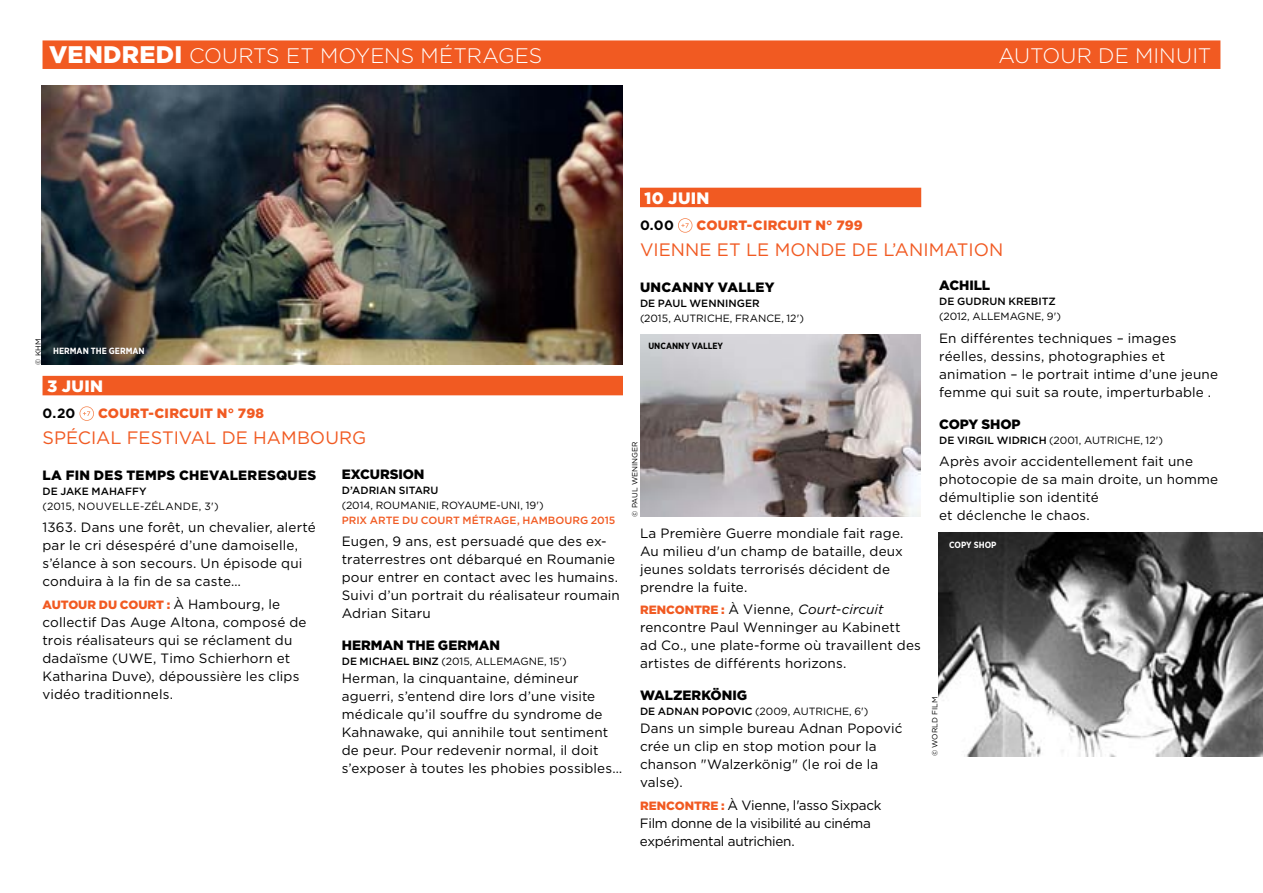
<style>
.page{position:relative;width:1263px;height:893px;background:#fff}
.page>*{position:absolute;margin:0;border:0;box-sizing:border-box;transform-origin:0 0}
.t1{font:900 24px "Gotham";color:#fff}
.t2{font:300 21px "Gotham";letter-spacing:.005em;color:#fff}
.t3{font:18px "Gotham";color:#f15a22}
.t4{font:900 16.5px "Gotham";letter-spacing:.02em;color:#fff}
.t5{font:13.5px/18px "Gotham";letter-spacing:.015em;color:#000}
.t6{font:13.5px/18px "Gotham";letter-spacing:-.015em;color:#000}
.t7{font:900 13.5px "Gotham";letter-spacing:.005em;color:#000}
.t8{font:900 13.5px "Gotham";letter-spacing:.015em;color:#f15a22}
.t9{font:900 13.5px "Gotham";letter-spacing:.025em;color:#000}
.t10{font:700 13.5px "Gotham";color:#000}
.t11{font:900 12px "Gotham";letter-spacing:-.005em;color:#f15a22}
.t12{font:10.5px "Gotham";letter-spacing:.005em;color:#000}
.t13{font:500 10.5px "Gotham";letter-spacing:.005em;color:#000}
.t14{font:500 10.5px "Gotham";color:#f15a22}
.t15{font:10.5px "Gotham";letter-spacing:.025em;color:#000}
.t16{font:700 9px "Gotham Narrow";color:#fff}
.t17{font:700 9px "Gotham Narrow";color:#000}
.t18{font:7.5px "Gotham";color:#000}
.s1{font-weight:300;font-size:21px}
.s2{font-weight:400;font-size:13.5px;color:#000}
.s3{font-weight:500}
.s4{font-weight:900;font-size:12px;color:#f15a22}
.s5{font-style:italic}
</style>
<div class="page">
<div style="left:43px;top:40px;width:1177px;height:29px;background:#f15a22"></div>
<div style="left:43px;top:376px;width:580px;height:19px;background:#f15a22"></div>
<svg style="left:80px;top:406px;width:14px;height:15px"></svg>
<div style="left:640px;top:188px;width:281px;height:19px;background:#f15a22"></div>
<svg style="left:678px;top:218px;width:14px;height:15px"></svg>
<img style="left:41px;top:85px;width:582px;height:280px">
<img style="left:640px;top:335px;width:281px;height:182px">
<img style="left:939px;top:533px;width:324px;height:223px">
<h1 class="t1" style="left:49px;top:38px;width:19px">VEN</h1>
<h1 class="t1" style="left:103px;top:38px;width:118px">DREDI <span class="s1">COUR</span></h1>
<h2 class="t2" style="left:253px;top:43px;width:132px">TS ET MOYENS</h2>
<h2 class="t2" style="left:421px;top:43px;width:123px">M ÉTRAGES</h2>
<h2 class="t2" style="left:998px;top:43px;width:61px">AU TOUR</h2>
<h2 class="t2" style="left:1098px;top:43px;width:115px">DE MINUIT</h2>
<p class="t18" style="left:33px;top:365px;width:26px;rotate:-90deg">© khm</p>
<p class="t16" style="left:53px;top:345px;width:93px">HERMAN THE GERMAN</p>
<p class="t4" style="left:47px;top:375px;width:56px">3 JUIN</p>
<p class="t10" style="left:43px;top:404px;width:34px">0.20</p>
<p class="t8" style="left:98px;top:404px;width:168px">COURT-CIRCUIT N° 798</p>
<h3 class="t3" style="left:43px;top:426px;width:325px">Spécial Festival d e Ham bourg</h3>
<p class="t9" style="left:43px;top:466px;width:275px">LA FIN DES TEMPS CHEVALERESQUES</p>
<p class="t13" style="left:43px;top:485px;width:106px">DE JAKE MAHAFFY</p>
<p class="t15" style="left:43px;top:500px;width:178px">(2015, N ouvelle-Zéland e, 3')</p>
<p class="t5" style="left:43px;top:518px;width:275px">1363. Dans une forêt, un chevalier, alerté par le cri désespéré d’une damoiselle, s’élance à son secours. U n épisode qui conduira à la fin de sa caste…</p>
<p class="t11" style="left:43px;top:596px;width:239px">AUTOUR DU COURT : <span class="s2">À H ambourg, le</span></p>
<p class="t5" style="left:43px;top:613px;width:265px">collectif Das Auge Altona, composé de trois réalisateurs qui se réclament du dadaïsme (UWE</p>
<p class="t7" style="left:342px;top:464px;width:84px">EXCURSION</p>
<p class="t13" style="left:342px;top:483px;width:98px">D’ADRIAN SITARU</p>
<p class="t12" style="left:342px;top:498px;width:166px">(2014, Roumanie, Royaum e-UNI</p>
<p class="t12" style="left:520px;top:498px;width:25px">, 19')</p>
<p class="t14" style="left:342px;top:513px;width:37px">PRIX ARTE</p>
<p class="t14" style="left:402px;top:513px;width:215px">DU COURT M ÉTRAGE, HAMBOURG 2015</p>
<p class="t5" style="left:342px;top:532px;width:280px">Eugen, 9 ans, est persuadé que des ex&shy;traterrestres ont débarqué en Roumanie pour entrer en contact avec les humains.<br>Suivi d’un portrait du réalisateur roumain Adrian Sitaru</p>
<p class="t7" style="left:342px;top:636px;width:160px">HERMAN THE GERMAN</p>
<p class="t12" style="left:342px;top:654px;width:226px"><span class="s3">DE MICHAEL BINZ</span> (2015, Allemagne, 15')</p>
<p class="t5" style="left:342px;top:669px;width:282px">Herman, la cinquantaine, démineur aguerri, s’entend dire lors d’une visite médicale qu’il souffre du syndrome de Kahnawake, qui annihile tout sentiment de peur. Pour redevenir normal, il doit s’exposer à toutes les phobies possibles…</p>
<p class="t5" style="left:43px;top:649px;width:258px;text-indent:111px">, Timo Schierhorn et<br>Katharina Duve), dépoussière les clips vidéo traditionnels.</p>
<p class="t4" style="left:644px;top:187px;width:64px">10 JUIN</p>
<p class="t10" style="left:640px;top:216px;width:35px">0.00</p>
<p class="t8" style="left:696px;top:216px;width:168px">COURT-CIRCUIT N° 799</p>
<h3 class="t3" style="left:640px;top:238px;width:365px">Vienne et le monde de l’animation</h3>
<p class="t7" style="left:640px;top:278px;width:136px">UNCANNY VALLEY</p>
<p class="t13" style="left:640px;top:296px;width:121px">DE PAUL WENNINGER</p>
<p class="t12" style="left:640px;top:312px;width:166px">(2015, Autriche, France, 12')</p>
<p class="t7" style="left:939px;top:276px;width:53px">ACHILL</p>
<p class="t13" style="left:939px;top:295px;width:118px">DE GUDRUN KREBITZ</p>
<p class="t12" style="left:939px;top:310px;width:123px">(2012, Allemagne, 9')</p>
<p class="t5" style="left:939px;top:329px;width:280px">En différentes techniques – images réelles, dessins, photographies et animation – le portrait intime d’une jeune femme qui suit sa route, imperturbable .</p>
<p class="t7" style="left:939px;top:415px;width:83px">COPY SHOP</p>
<p class="t12" style="left:939px;top:433px;width:225px"><span class="s3">DE VIRGIL WIDRICH</span> (2001, Autriche, 12')</p>
<p class="t5" style="left:939px;top:452px;width:281px">Après avoir accidentellement fait une photocopie de sa main droite, un homme démultiplie son identité<br>et déclenche le chaos.</p>
<p class="t17" style="left:648px;top:340px;width:76px">UNCANNY VALLEY</p>
<p class="t18" style="left:630px;top:516px;width:76px;rotate:-90deg">© paul weninger</p>
<p class="t5" style="left:640px;top:524px;width:265px">La Première G uerre mondiale fait rage.<br>Au milieu d'un champ de bataille, deux jeunes soldats terrorisés décident de prendre la fuite.</p>
<p class="t5" style="left:640px;top:600px;width:282px"><span class="s4">RENCONTRE :</span> À Vienne, <span class="s5">Court-circuit </span>rencontre Paul Wenninger au Kabinett ad Co., une plate-forme où travaillent des artistes de différents horizons.</p>
<p class="t7" style="left:640px;top:686px;width:109px">WALZERKÖNIG</p>
<p class="t12" style="left:640px;top:705px;width:230px"><span class="s3">DE ADNAN POPOVIC</span> (2009, Autriche, 6')</p>
<p class="t5" style="left:640px;top:719px;width:264px">Dans un simple bureau Adnan Popović crée un clip en stop motion pour la chanson "Walzerkönig" (le roi de la valse).</p>
<p class="t6" style="left:640px;top:795px;width:243px"><span class="s4">RENCONTRE :</span> À Vienne, l'asso Sixpack<br>Film donne de la visibilité au cinéma expérimental autrichien.</p>
<p class="t18" style="left:930px;top:756px;width:59px;rotate:-90deg">© world film</p>
<p class="t16" style="left:949px;top:539px;width:49px">COPY SHOP</p>
</div>
